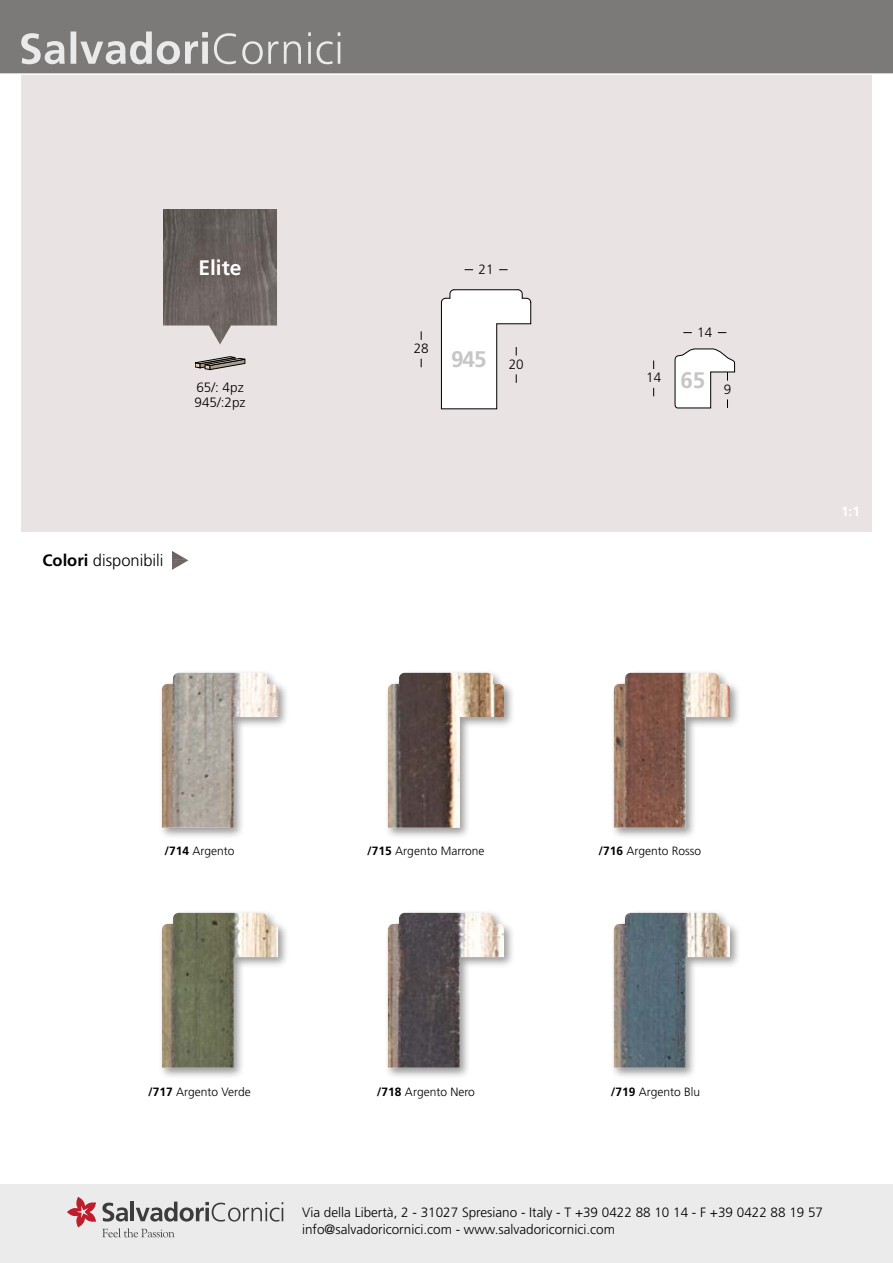
<style>
.page{position:relative;width:893px;height:1263px;background:#fff}
.page>*{position:absolute;margin:0;border:0;box-sizing:border-box;transform-origin:0 0}
.t1{font:700 22.5px "Frutiger LT Std";color:#c6c6c6}
.t2{font:700 21px "Frutiger LT Std";color:#fff}
.t3{font:300 16.5px "Frutiger LT Std";color:#000}
.t4{font:300 13.5px/16.2px "Frutiger LT Std";color:#000}
.t5{font:700 13.5px "Frutiger LT Std";color:#fff}
.t6{font:300 12px "Frutiger LT Std";color:#000}
.s1{font-weight:700}
</style>
<div class="page">
<div style="left:21px;top:73px;width:851px;height:459px;background:#e9e4e3"></div>
<div style="left:0;top:0;width:893px;height:73px;background:#7c7a79"></div>
<svg style="left:21px;top:32px;width:319px;height:32px"></svg>
<hr style="left:0;top:73px;width:893px;height:2px;background:#fff">
<div style="left:0;top:1185px;width:893px;height:78px;background:#ecebeb"></div>
<svg style="left:67px;top:1197px;width:29px;height:30px"></svg>
<svg style="left:102px;top:1202px;width:26px;height:19px"></svg>
<hr style="left:131px;top:1201px;width:3px;height:20px;background:#3c3c3b">
<svg style="left:136px;top:1201px;width:147px;height:20px"></svg>
<svg style="left:102px;top:1228px;width:73px;height:9px"></svg>
<img style="left:172px;top:551px;width:16px;height:19px">
<svg style="left:195px;top:357px;width:51px;height:13px"></svg>
<img style="left:163px;top:209px;width:114px;height:136px">
<svg style="left:441px;top:289px;width:90px;height:121px"></svg>
<svg style="left:675px;top:348px;width:60px;height:60px"></svg>
<div style="left:158px;top:669px;width:131px;height:170px;background:#000;opacity:.4"></div>
<img style="left:162px;top:673px;width:116px;height:155px">
<div style="left:158px;top:909px;width:131px;height:170px;background:#000;opacity:.4"></div>
<img style="left:162px;top:913px;width:116px;height:155px">
<div style="left:384px;top:669px;width:131px;height:170px;background:#000;opacity:.4"></div>
<img style="left:388px;top:673px;width:116px;height:155px">
<div style="left:384px;top:909px;width:131px;height:170px;background:#000;opacity:.4"></div>
<img style="left:388px;top:913px;width:116px;height:155px">
<div style="left:610px;top:669px;width:131px;height:170px;background:#000;opacity:.4"></div>
<img style="left:614px;top:673px;width:116px;height:155px">
<div style="left:610px;top:909px;width:131px;height:170px;background:#000;opacity:.4"></div>
<img style="left:614px;top:913px;width:116px;height:155px">
<h2 class="t2" style="left:198px;top:256px;width:45px">Elite</h2>
<p class="t4" style="left:194px;top:380px;width:53px;line-height:15px">65/: 4pz<br>945/:2pz</p>
<p class="t3" style="left:43px;top:551px;width:123px"><span class="s1">Colori</span> disponibili</p>
<p class="t4" style="left:479px;top:261px;width:17px">21</p>
<p class="t4" style="left:414px;top:341px;width:17px">28</p>
<h1 class="t1" style="left:451px;top:346px;width:74px">945 <sub>20</sub></h1>
<p class="t4" style="left:646px;top:370px;width:17px">14</p>
<p class="t4" style="left:697px;top:324px;width:17px">14</p>
<h1 class="t1" style="left:680px;top:367px;width:27px">65</h1>
<p class="t4" style="left:724px;top:381px;width:9px">9</p>
<p class="t5" style="left:841px;top:503px;width:20px">1:1</p>
<p class="t6" style="left:164px;top:844px;width:72px"><span class="s1">/714</span> Argento</p>
<p class="t6" style="left:367px;top:844px;width:119px"><span class="s1">/715</span> Argento Marrone</p>
<p class="t6" style="left:598px;top:844px;width:104px"><span class="s1">/716</span> Argento Rosso</p>
<p class="t6" style="left:148px;top:1085px;width:104px"><span class="s1">/717</span> Argento Verde</p>
<p class="t6" style="left:377px;top:1085px;width:99px"><span class="s1">/718</span> Argento Nero</p>
<p class="t6" style="left:611px;top:1085px;width:91px"><span class="s1">/719</span> Argento Blu</p>
<p class="t4" style="left:302px;top:1205px;width:522px">Via della Libertà, 2 - 31027 Spresiano - Italy - T +39 0422 88 10 14 - F +39 0422 88 19 57 info@salvadoricornici.com - www.salvadoricornici.com</p>
</div>
